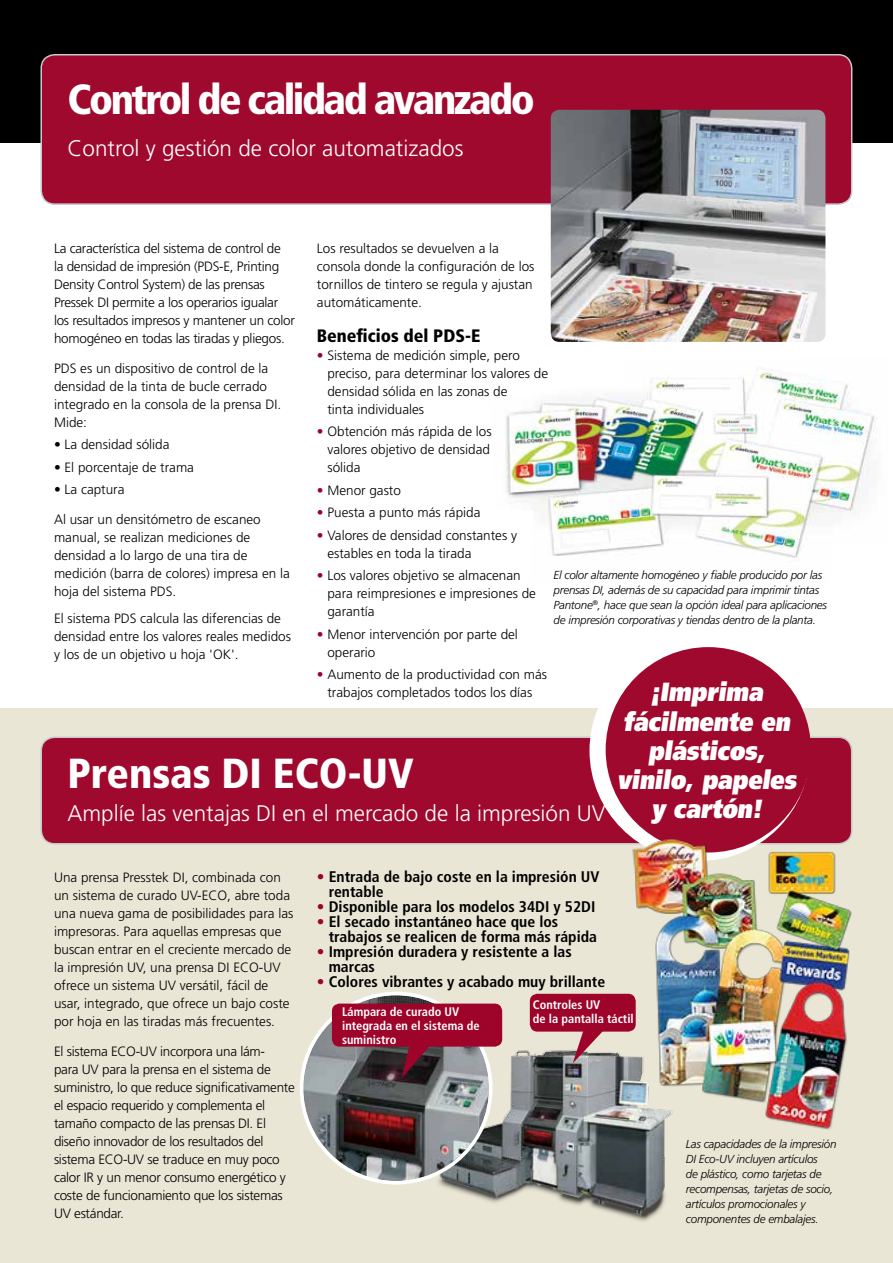
<style>
.page{position:relative;width:893px;height:1263px;background:#fff}
.page>*{position:absolute;margin:0;border:0;box-sizing:border-box;transform-origin:0 0}
.t1{font:900 condensed 42px "Frutiger LT Std";letter-spacing:-.06em;color:#fff}
.t2{font:900 condensed 42px "Frutiger LT Std";color:#fff}
.t3{font:900 26.25px/29.2px "Frutiger LT Std";color:#fff;text-align:center;scale:.85 1}
.t4{font:300 22.5px "Frutiger LT Std";color:#fff}
.t5{font:900 condensed 18px "Frutiger LT Std";color:#000}
.t6{font:700 condensed 15.3px/15px "Frutiger LT Std";color:#000}
.t7{font:300 13.5px/18px "Frutiger LT Std";color:#000}
.t8{font:300 13.5px/18px "Frutiger LT Std";letter-spacing:-.02em;color:#000}
.t9{font:700 condensed 12.3px/13.8px "Frutiger LT Std";color:#fff}
.t10{font:italic 300 11.7px/15px "Frutiger LT Std";letter-spacing:-.02em;color:#000}
.s1{color:#9e032a}
</style>
<div class="page">
<img style="left:505px;top:369px;width:372px;height:189px">
<div style="left:0;top:708px;width:893px;height:555px;background:#e9e6d5"></div>
<div style="left:41px;top:737px;width:811px;height:107px;background:#a0092e;border-radius:14px"></div>
<div style="left:40px;top:736px;width:812px;height:108px;border:2px solid #c7c8ca;border-radius:14px"></div>
<div style="left:0;top:0;width:893px;height:142px;background:#000"></div>
<div style="left:41px;top:55px;width:811px;height:149px;background:#a0092e;border-radius:14px"></div>
<div style="left:40px;top:54px;width:812px;height:151px;border:2px solid #c7c8ca;border-radius:14px"></div>
<img style="left:551px;top:110px;width:274px;height:232px">
<div style="left:589px;top:640px;width:221px;height:221px;background:#fff;border-radius:50%"></div>
<div style="left:606px;top:647px;width:205px;height:205px;background:#a0092e;border-radius:50%"></div>
<img style="left:429px;top:1042px;width:236px;height:180px">
<img style="left:303px;top:995px;width:186px;height:186px;border-radius:93px">
<div style="left:300px;top:992px;width:193px;height:192px;border:4px solid #fff;border-radius:50%"></div>
<div style="left:332px;top:1003px;width:170px;height:43px;background:#9e032a;border-radius:8px"></div>
<svg style="left:402px;top:1046px;width:30px;height:32px"></svg>
<div style="left:530px;top:994px;width:106px;height:37px;background:#9e032a;border-radius:8px"></div>
<svg style="left:573px;top:1031px;width:32px;height:32px"></svg>
<img style="left:616px;top:836px;width:236px;height:304px">
<h1 class="t1" style="left:68px;top:74px;width:469px">Control de calidad avanzado</h1>
<h3 class="t4" style="left:68px;top:135px;width:397px">Control y gestión de color automatizados</h3>
<p class="t7" style="left:317px;top:240px;width:219px">Los resultados se devuelven a la consola donde la configuración de los tornillos de tintero se regula y ajustan automáticamente.</p>
<h3 class="t5" style="left:317px;top:325px;width:165px">Beneficios del PDS-E</h3>
<p class="t7" style="left:327px;top:346px;width:222px;text-indent:-11px"><span class="s1">•</span> Sistema de medición simple, pero preciso, para determinar los valores de densidad sólida en las zonas de<br>tinta individuales</p>
<p class="t7" style="left:327px;top:423px;width:166px;text-indent:-11px"><span class="s1">•</span> Obtención más rápida de los valores objetivo de densidad sólida</p>
<p class="t7" style="left:317px;top:481px;width:86px"><span class="s1">•</span> Menor gasto</p>
<p class="t7" style="left:317px;top:504px;width:165px"><span class="s1">•</span> Puesta a punto más rápida</p>
<p class="t7" style="left:327px;top:526px;width:191px;text-indent:-11px"><span class="s1">•</span> Valores de densidad constantes y estables en toda la tirada</p>
<p class="t7" style="left:327px;top:567px;width:210px;text-indent:-11px"><span class="s1">•</span> Los valores objetivo se almacenan para reimpresiones e impresiones de garantía</p>
<p class="t7" style="left:327px;top:625px;width:192px;text-indent:-11px"><span class="s1">•</span> Menor intervención por parte del operario</p>
<p class="t7" style="left:317px;top:666px;width:232px;text-align:center"><span class="s1">•</span> Aumento de la productividad con más trabajos completados todos los días</p>
<p class="t8" style="left:54px;top:240px;width:242px">La característica del sistema de control de<br>la densidad de impresión (PDS-E, Printing Density Control System) de las prensas Pressek DI permite a los operarios igualar los resultados impresos y mantener un color homogéneo en todas las tiradas y pliegos.</p>
<p class="t7" style="left:54px;top:360px;width:229px">PDS es un dispositivo de control de la densidad de la tinta de bucle cerrado integrado en la consola de la prensa DI.<br>Mide:</p>
<p class="t7" style="left:54px;top:436px;width:117px">• La densidad sólida</p>
<p class="t7" style="left:54px;top:458px;width:142px">• El porcentaje de trama</p>
<p class="t7" style="left:54px;top:480px;width:72px">• La captura</p>
<p class="t7" style="left:54px;top:510px;width:237px">Al usar un densitómetro de escaneo manual, se realizan mediciones de densidad a lo largo de una tira de medición (barra de colores) impresa en la hoja del sistema PDS.</p>
<p class="t7" style="left:54px;top:610px;width:239px">El sistema PDS calcula las diferencias de densidad entre los valores reales medidos y los de un objetivo u hoja 'OK'.</p>
<p class="t10" style="left:553px;top:567px;width:275px">El color altamente homogéneo y fiable producido por las prensas DI, además de su capacidad para imprimir tintas Pantone<sup>®</sup>, hace que sean la opción ideal para aplicaciones de impresión corporativas y tiendas dentro de la planta.</p>
<h2 class="t3" style="left:617px;top:677px;width:217px">¡Imprima fácilmente en plásticos, vinilo, papeles y cartón!</h2>
<h1 class="t2" style="left:68px;top:748px;width:348px">Prensas DI ECO-UV</h1>
<h3 class="t4" style="left:68px;top:800px;width:539px">Amplíe las ventajas DI en el mercado de la impresión UV</h3>
<p class="t7" style="left:54px;top:868px;width:241px">Una prensa Presstek DI, combinada con un sistema de curado UV-ECO, abre toda una nueva gama de posibilidades para las impresoras. Para aquellas empresas que buscan entrar en el creciente mercado de la impresión UV, una prensa DI ECO-UV ofrece un sistema UV versátil, fácil de usar, integrado, que ofrece un bajo coste por hoja en las tiradas más frecuentes.</p>
<p class="t8" style="left:54px;top:1042px;width:242px">El sistema ECO-UV incorpora una lám-<br>para UV para la prensa en el sistema de suministro, lo que reduce significativamente el espacio requerido y complementa el tamaño compacto de las prensas DI. El diseño innovador de los resultados del sistema ECO-UV se traduce en muy poco calor IR y un menor consumo energético y coste de funcionamiento que los sistemas UV estándar.</p>
<p class="t6" style="left:329px;top:869px;width:272px;text-indent:-12px"><span class="s1">•</span> Entrada de bajo coste en la impresión UV rentable</p>
<p class="t6" style="left:317px;top:899px;width:280px"><span class="s1">•</span> Disponible para los modelos 34DI y 52DI</p>
<p class="t6" style="left:329px;top:914px;width:270px;text-indent:-12px"><span class="s1">•</span> El secado instantáneo hace que los trabajos se realicen de forma más rápida</p>
<p class="t6" style="left:329px;top:944px;width:245px;text-indent:-12px"><span class="s1">•</span> Impresión duradera y resistente a las marcas</p>
<p class="t6" style="left:317px;top:974px;width:290px"><span class="s1">•</span> Colores vibrantes y acabado muy brillante</p>
<p class="t9" style="left:342px;top:1005px;width:139px">Lámpara de curado UV integrada en el sistema de suministro</p>
<p class="t9" style="left:533px;top:998px;width:102px">Controles UV<br>de la pantalla táctil</p>
<p class="t10" style="left:686px;top:1137px;width:152px">Las capacidades de la impresión<br>DI Eco-UV incluyen artículos<br>de plástico, como tarjetas de recompensas, tarjetas de socio, artículos promocionales y componentes de embalajes.</p>
</div>
